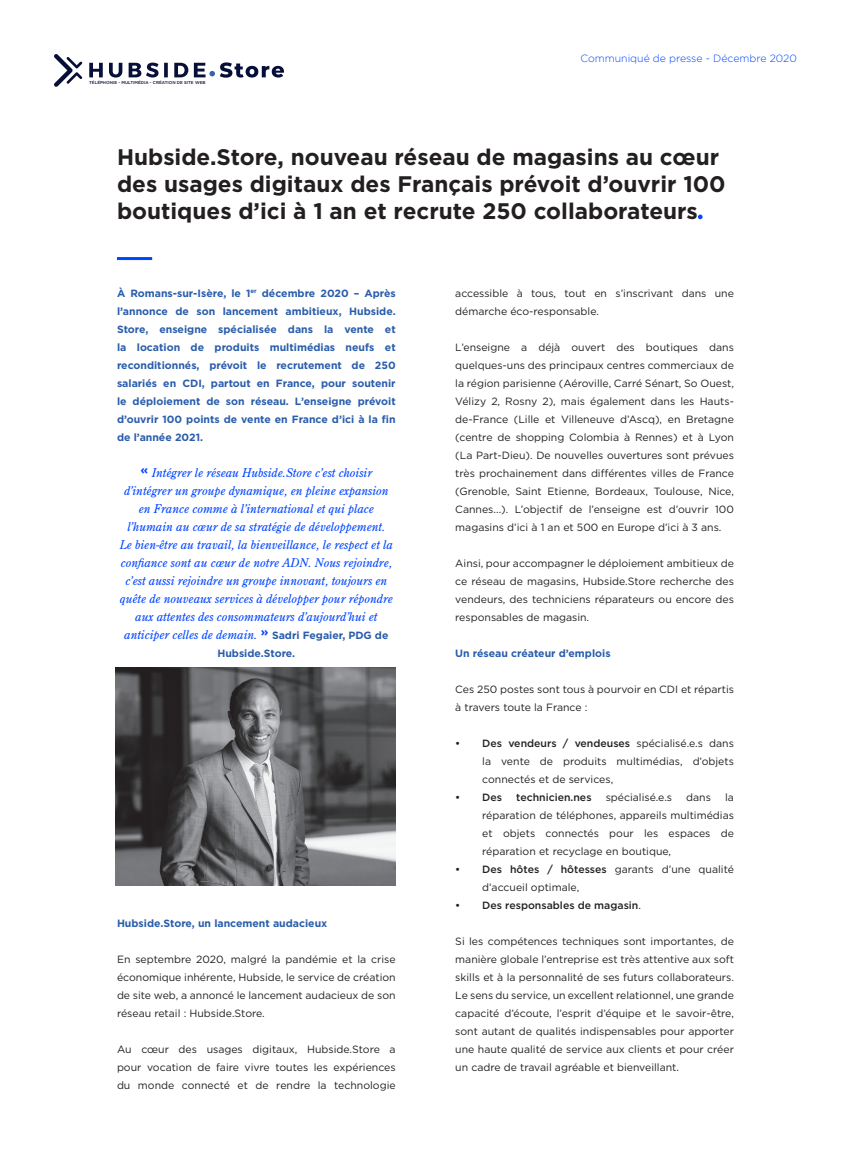
<style>
.page{position:relative;width:851px;height:1149px;background:#fff}
.page>*{position:absolute;margin:0;border:0;box-sizing:border-box;transform-origin:0 0}
.t1{font:700 22.5px/27px "Gotham";color:#231f20}
.t2{font:italic 12px/18px "Century Old Style Std";color:#0045ff;text-align:center}
.t3{font:10.5px/18px "Gotham";color:#231f20;text-align:justify}
.t4{font:700 10.5px/18px "Gotham";color:#2a5dab;text-align:justify}
.t5{font:500 10.5px "Gotham";color:#231f20}
.t6{font:300 10.5px "Gotham";color:#0045ff}
.t7{font:500 4.2px "Gotham";color:#080f39}
.s1{font-family:"Gotham";font-weight:700;font-style:normal;font-size:10.5px;color:#2a5dab}
.s2{font-weight:500}
.s3{font-weight:400}
</style>
<div class="page">
<hr style="left:117px;top:257px;width:35px;height:3px;background:#0045ff">
<svg style="left:698px;top:214px;width:4px;height:5px"></svg>
<svg style="left:54px;top:54px;width:28px;height:33px"></svg>
<svg style="left:89px;top:62px;width:195px;height:16px"></svg>
<img style="left:115px;top:667px;width:280px;height:218px">
<p class="t7" style="left:89px;top:79px;width:118px">TÉLÉPHONIE - MULTIMÉDIA - CRÉATION DE SITE WEB</p>
<p class="t6" style="left:580px;top:52px;width:218px">Communiqué de presse - Décembre 2020</p>
<p class="t1" style="left:117px;top:143px;width:603px">Hubside.Store, nouveau réseau de magasins au cœur</p>
<p class="t1" style="left:117px;top:170px;width:610px">des usages digitaux des Français prévoit d’ouvrir 100 boutiques d’ici à 1 an et recrute 250 collaborateurs</p>
<p class="t4" style="left:117px;top:283px;width:280px">À Romans-sur-Isère, le 1<sup>er</sup> décembre 2020 – Après l’annonce de son lancement ambitieux, Hubside.<br>Store, enseigne spécialisée dans la vente et la location de produits multimédias neufs et reconditionnés, prévoit le recrutement de 250 salariés en CDI, partout en France, pour soutenir le déploiement de son réseau. L’enseigne prévoit d’ouvrir 100 points de vente en France d’ici à la fin de l’année 2021.</p>
<p class="t2" style="left:120px;top:463px;width:275px"><sup>«</sup> Intégrer le réseau Hubside.Store c’est choisir d’intégrer un groupe dynamique, en pleine expansion en France comme à l’international et qui place l’humain au cœur de sa stratégie de développement.<br>Le bien-être au travail, la bienveillance, le respect et la confiance sont au cœur de notre ADN. Nous rejoindre, c’est aussi rejoindre un groupe innovant, toujours en quête de nouveaux services à développer pour répondre aux attentes des consommateurs d’aujourd’hui et anticiper celles de demain. <sup>»</sup> <span class="s1">Sadri Fegaier, PDG de</span></p>
<p class="t4" style="left:217px;top:643px;width:79px">Hubside.Store.</p>
<p class="t4" style="left:117px;top:913px;width:212px">Hubside.Store, un lancement audacieux</p>
<p class="t3" style="left:117px;top:949px;width:280px">En septembre 2020, malgré la pandémie et la crise économique inhérente, Hubside, le service de création de site web, a annoncé le lancement audacieux de son réseau retail : Hubside.Store.</p>
<p class="t3" style="left:117px;top:1039px;width:280px">Au cœur des usages digitaux, Hubside.Store a pour vocation de faire vivre toutes les expériences du monde connecté et de rendre la technologie</p>
<p class="t3" style="left:455px;top:283px;width:280px">accessible à tous, tout en s’inscrivant dans une démarche éco-responsable.</p>
<p class="t3" style="left:455px;top:337px;width:280px">L’enseigne a déjà ouvert des boutiques dans quelques-uns des principaux centres commerciaux de la région parisienne (Aéroville, Carré Sénart, So Ouest, Vélizy 2, Rosny 2), mais également dans les Hauts&shy;de-France (Lille et Villeneuve d’Ascq), en Bretagne (centre de shopping Colombia à Rennes) et à Lyon (La Part-Dieu). De nouvelles ouvertures sont prévues très prochainement dans différentes villes de France (Grenoble, Saint Etienne, Bordeaux, Toulouse, Nice, Cannes...). L’objectif de l’enseigne est d’ouvrir 100 magasins d’ici à 1 an et 500 en Europe d’ici à 3 ans.</p>
<p class="t3" style="left:455px;top:553px;width:280px">Ainsi, pour accompagner le déploiement ambitieux de ce réseau de magasins, Hubside.Store recherche des vendeurs, des techniciens réparateurs ou encore des responsables de magasin.</p>
<p class="t4" style="left:455px;top:643px;width:157px">Un réseau créateur d’emplois</p>
<p class="t3" style="left:455px;top:679px;width:280px">Ces 250 postes sont tous à pourvoir en CDI et répartis à travers toute la France :</p>
<p class="t3" style="left:482px;top:733px;width:253px;text-indent:-27px"><span class="s2">• Des vendeurs / vendeuses</span> spécialisé.e.s dans la vente de produits multimédias, d’objets connectés et de services,</p>
<p class="t5" style="left:455px;top:790px;width:48px">• Des</p>
<p class="t5" style="left:516px;top:790px;width:77px">technicien.nes</p>
<p class="t3" style="left:605px;top:787px;width:68px">spécialisé.e.s</p>
<p class="t3" style="left:686px;top:787px;width:26px">dans</p>
<p class="t3" style="left:482px;top:787px;width:253px;text-indent:243px">la réparation de téléphones, appareils multimédias et objets connectés pour les espaces de réparation et recyclage en boutique,</p>
<p class="t3" style="left:482px;top:859px;width:253px;text-indent:-27px"><span class="s2">• Des hôtes / hôtesses</span> garants d’une qualité d’accueil optimale,</p>
<p class="t5" style="left:455px;top:898px;width:187px">• Des responsables de magasin<span class="s3">.</span></p>
<p class="t3" style="left:455px;top:931px;width:280px">Si les compétences techniques sont importantes, de manière globale l’entreprise est très attentive aux soft skills et à la personnalité de ses futurs collaborateurs.<br>Le sens du service, un excellent relationnel, une grande capacité d’écoute, l’esprit d’équipe et le savoir-être, sont autant de qualités indispensables pour apporter une haute qualité de service aux clients et pour créer un cadre de travail agréable et bienveillant.</p>
</div>
